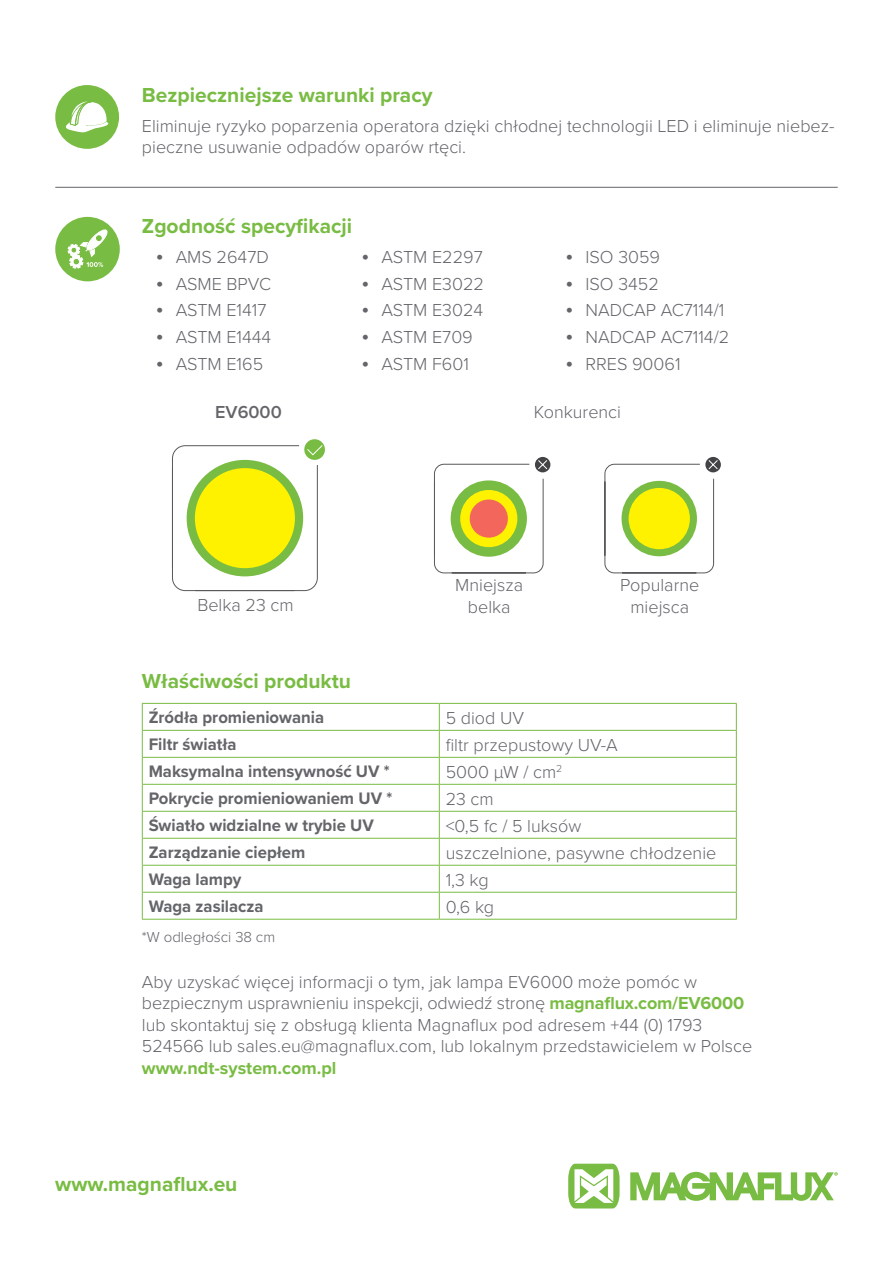
<style>
.page{position:relative;width:893px;height:1263px;background:#fff}
.page>*{position:absolute;margin:0;border:0;box-sizing:border-box;transform-origin:0 0}
.t1{font:700 21px "Proxima Nova";color:#79bc43}
.t2{font:300 18px/21.6px "Proxima Nova";color:#636569}
.t3{font:700 18px "Proxima Nova";color:#79bc43}
.t4{font:600 18px "Proxima Nova";color:#636569}
.t5{font:700 17.25px "Proxima Nova";color:#636569}
.t6{font:300 15px "Proxima Nova";color:#636569}
.s1{font-size:24px}
.s2{font-weight:700;color:#79bc43}
</style>
<div class="page">
<svg style="left:630px;top:1172px;width:208px;height:29px"></svg>
<svg style="left:568px;top:1164px;width:52px;height:44px"></svg>
<div style="left:55px;top:85px;width:64px;height:64px;background:#79bc43;border-radius:50%"></div>
<svg style="left:66px;top:101px;width:42px;height:32px"></svg>
<hr style="left:142px;top:703px;width:297px;height:1px;background:#79bc43">
<hr style="left:439px;top:703px;width:298px;height:1px;background:#79bc43">
<hr style="left:142px;top:730px;width:297px;height:1px;background:#79bc43">
<hr style="left:439px;top:730px;width:298px;height:1px;background:#79bc43">
<hr style="left:142px;top:757px;width:297px;height:1px;background:#79bc43">
<hr style="left:439px;top:757px;width:298px;height:1px;background:#79bc43">
<hr style="left:142px;top:784px;width:297px;height:1px;background:#79bc43">
<hr style="left:439px;top:784px;width:298px;height:1px;background:#79bc43">
<hr style="left:142px;top:811px;width:297px;height:1px;background:#79bc43">
<hr style="left:439px;top:811px;width:298px;height:1px;background:#79bc43">
<hr style="left:142px;top:838px;width:297px;height:1px;background:#79bc43">
<hr style="left:439px;top:838px;width:298px;height:1px;background:#79bc43">
<hr style="left:142px;top:865px;width:297px;height:1px;background:#79bc43">
<hr style="left:439px;top:865px;width:298px;height:1px;background:#79bc43">
<hr style="left:142px;top:892px;width:297px;height:1px;background:#79bc43">
<svg style="left:142px;top:704px;width:1px;height:215px"></svg>
<hr style="left:439px;top:892px;width:298px;height:1px;background:#79bc43">
<svg style="left:439px;top:704px;width:1px;height:215px"></svg>
<svg style="left:736px;top:704px;width:1px;height:215px"></svg>
<hr style="left:142px;top:919px;width:297px;height:1px;background:#79bc43">
<hr style="left:439px;top:919px;width:298px;height:1px;background:#79bc43">
<svg style="left:304px;top:439px;width:21px;height:21px"></svg>
<svg style="left:172px;top:444px;width:151px;height:147px"></svg>
<div style="left:705px;top:457px;width:16px;height:15px;background:#434345;border-radius:50%"></div>
<svg style="left:604px;top:460px;width:114px;height:114px"></svg>
<div style="left:629px;top:488px;width:61px;height:61px;background:#fff200;border-radius:50%"></div>
<div style="left:535px;top:457px;width:15px;height:15px;background:#434345;border-radius:50%"></div>
<svg style="left:434px;top:460px;width:114px;height:114px"></svg>
<div style="left:451px;top:480px;width:76px;height:77px;background:#79bc43;border-radius:50%"></div>
<div style="left:460px;top:490px;width:57px;height:57px;background:#fff200;border-radius:50%"></div>
<div style="left:470px;top:499px;width:38px;height:39px;background:#f2665b;border-radius:50%"></div>
<div style="left:55px;top:217px;width:65px;height:64px;background:#79bc43;border-radius:50%"></div>
<svg style="left:68px;top:229px;width:40px;height:40px"></svg>
<hr style="left:55px;top:187px;width:783px;height:1px;background:#65656a">
<p class="t1" style="left:142px;top:79px;width:292px">Bezpieczniejsze warunki pracy</p>
<p class="t2" style="left:142px;top:114px;width:694px">Eliminuje ryzyko poparzenia operatora dzięki chłodnej technologii LED i eliminuje niebez&shy;pieczne usuwanie odpadów oparów rtęci.</p>
<p class="t1" style="left:142px;top:211px;width:212px">Zgodność specyfikacji</p>
<p class="t2" style="left:155px;top:245px;width:115px"><span class="s1">•</span> AMS 2647D</p>
<p class="t2" style="left:155px;top:272px;width:117px"><span class="s1">•</span> ASME BPVC</p>
<p class="t2" style="left:155px;top:299px;width:113px"><span class="s1">•</span> ASTM E1417</p>
<p class="t2" style="left:155px;top:325px;width:117px"><span class="s1">•</span> ASTM E1444</p>
<p class="t2" style="left:155px;top:352px;width:109px"><span class="s1">•</span> ASTM E165</p>
<p class="t2" style="left:361px;top:245px;width:123px"><span class="s1">•</span> ASTM E2297</p>
<p class="t2" style="left:361px;top:272px;width:124px"><span class="s1">•</span> ASTM E3022</p>
<p class="t2" style="left:361px;top:299px;width:124px"><span class="s1">•</span> ASTM E3024</p>
<p class="t2" style="left:361px;top:325px;width:113px"><span class="s1">•</span> ASTM E709</p>
<p class="t2" style="left:361px;top:352px;width:109px"><span class="s1">•</span> ASTM F601</p>
<p class="t4" style="left:215px;top:399px;width:68px">EV6000</p>
<p class="t2" style="left:565px;top:245px;width:96px"><span class="s1">•</span> ISO 3059</p>
<p class="t2" style="left:565px;top:272px;width:95px"><span class="s1">•</span> ISO 3452</p>
<p class="t2" style="left:565px;top:299px;width:161px"><span class="s1">•</span> NADCAP AC7114/1</p>
<p class="t2" style="left:565px;top:325px;width:166px"><span class="s1">•</span> NADCAP AC7114/2</p>
<p class="t2" style="left:565px;top:352px;width:117px"><span class="s1">•</span> RRES 90061</p>
<p class="t2" style="left:534px;top:400px;width:89px">Konkurenci</p>
<p class="t2" style="left:197px;top:593px;width:98px">Belka 23 cm</p>
<p class="t2" style="left:455px;top:574px;width:69px;text-align:center">Mniejsza belka</p>
<p class="t2" style="left:620px;top:574px;width:81px;text-align:center">Popularne miejsca</p>
<p class="t1" style="left:142px;top:666px;width:211px">Właściwości produktu</p>
<p class="t5" style="left:149px;top:705px;width:177px">Źródła promieniowania</p>
<p class="t2" style="left:446px;top:706px;width:80px">5 diod UV</p>
<p class="t5" style="left:149px;top:732px;width:90px">Filtr światła</p>
<p class="t2" style="left:446px;top:733px;width:174px">filtr przepustowy UV-A</p>
<p class="t5" style="left:149px;top:759px;width:243px">Maksymalna intensywność UV *</p>
<p class="t2" style="left:446px;top:760px;width:118px">5000 μW / cm<sup>2</sup></p>
<p class="t5" style="left:149px;top:786px;width:245px">Pokrycie promieniowaniem UV *</p>
<p class="t2" style="left:446px;top:787px;width:50px">23 cm</p>
<p class="t5" style="left:149px;top:813px;width:227px">Światło widzialne w trybie UV</p>
<p class="t2" style="left:446px;top:814px;width:137px">&lt;0,5 fc / 5 luksów</p>
<p class="t5" style="left:149px;top:840px;width:158px">Zarządzanie ciepłem</p>
<p class="t2" style="left:446px;top:841px;width:272px">uszczelnione, pasywne chłodzenie</p>
<p class="t5" style="left:149px;top:867px;width:94px">Waga lampy</p>
<p class="t2" style="left:446px;top:868px;width:44px">1,3 kg</p>
<p class="t5" style="left:149px;top:894px;width:117px">Waga zasilacza</p>
<p class="t2" style="left:446px;top:895px;width:50px">0,6 kg</p>
<p class="t6" style="left:142px;top:926px;width:135px">*W odległości 38 cm</p>
<p class="t2" style="left:142px;top:970px;width:612px">Aby uzyskać więcej informacji o tym, jak lampa EV6000 może pomóc w bezpiecznym usprawnieniu inspekcji, odwiedź stronę <span class="s2">magnaflux.com/EV6000 </span>lub skontaktuj się z obsługą klienta Magnaflux pod adresem +44 (0) 1793<br>524566 lub sales.eu@magnaflux.com, lub lokalnym przedstawicielem w Polsce</p>
<p class="t3" style="left:142px;top:1054px;width:196px">www.ndt-system.com.pl</p>
<p class="t1" style="left:55px;top:1168px;width:184px">www.magnaflux.eu</p>
</div>
